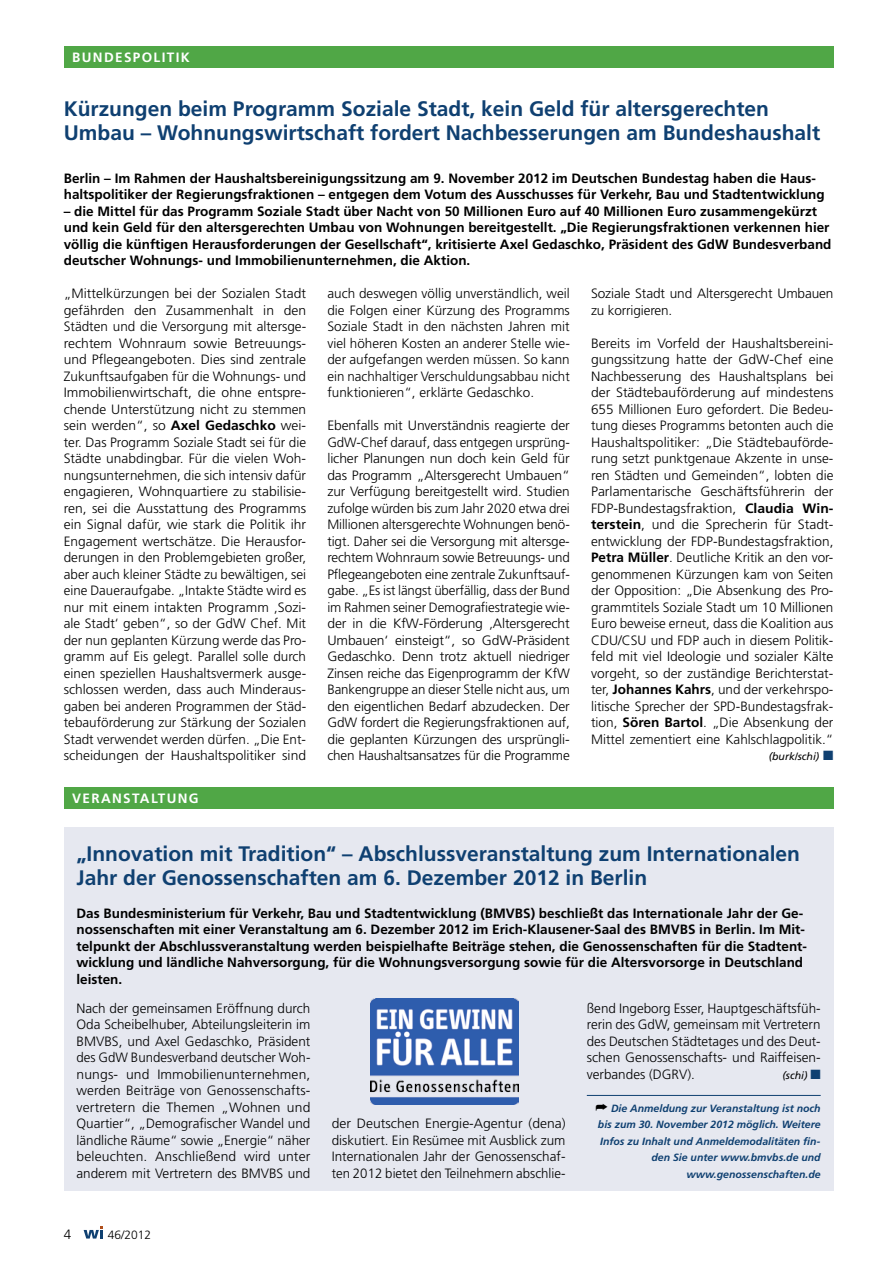
<style>
.page{position:relative;width:893px;height:1263px;background:#fff}
.page>*{position:absolute;margin:0;border:0;box-sizing:border-box;transform-origin:0 0}
.t1{font:700 21px/24px "Frutiger";color:#0f4071}
.t2{font:300 13.5px/16.5px "Frutiger";color:#000;text-align:justify}
.t3{font:700 13.5px/16.5px "Frutiger";color:#000}
.t4{font:700 13.5px "Frutiger";letter-spacing:.1em;color:#fff}
.t5{font:300 12px "Frutiger";color:#000}
.t6{font:italic 700 10.5px/16.5px "Frutiger";color:#0f4071;text-align:right}
.t7{font:italic 10.5px "Frutiger";color:#000}
.s1{font-weight:700}
.s2{color:#0f4071}
.s3{color:#000}
</style>
<div class="page">
<div style="left:64px;top:828px;width:769px;height:363px;background:#e6e8f0"></div>
<svg style="left:84px;top:1226px;width:19px;height:12px"></svg>
<div style="left:64px;top:46px;width:769px;height:21px;background:#50a746"></div>
<div style="left:64px;top:787px;width:769px;height:21px;background:#50a746"></div>
<hr style="left:587px;top:1095px;width:234px;height:1px;background:#0f4071">
<img style="left:370px;top:998px;width:149px;height:106px">
<p class="t4" style="left:72px;top:49px;width:11px">bundesp</p>
<p class="t4" style="left:142px;top:49px;width:42px">olitik</p>
<h1 class="t1" style="left:64px;top:97px;width:758px">Kürzungen beim Programm Soziale Stadt, kein Geld für altersgerechten<br>Umbau – Wohnungswirtschaft fordert Nachbesserungen am Bundeshaushalt</h1>
<p class="t3" style="left:64px;top:170px;width:762px">Berlin – Im Rahmen der Haushaltsbereinigungssitzung am 9. November 2012 im Deutschen Bundestag haben die Haus&shy;haltspolitiker der Regierungsfraktionen – entgegen dem Votum des Ausschusses für Verkehr, Bau und Stadtentwicklung</p>
<p class="t3" style="left:64px;top:203px;width:769px">– die Mittel für das Programm Soziale Stadt über Nacht von 50 Millionen Euro auf 40 Millionen Euro zusammengekürzt und kein Geld für den altersgerechten Umbau von Wohnungen bereitgestellt. „Die Regierungsfraktionen verkennen hier völlig die künftigen Herausforderungen der Gesellschaft“, kritisierte Axel Gedaschko, Präsident des GdW Bundesverband deutscher Wohnungs- und Immobilienunternehmen, die Aktion.</p>
<p class="t2" style="left:64px;top:286px;width:244px">„Mittelkürzungen bei der Sozialen Stadt gefährden den Zusammenhalt in den Städten und die Versorgung mit altersge&shy;rechtem Wohnraum sowie Betreuungs&shy;und Pflegeangeboten. Dies sind zentrale Zukunftsaufgaben für die Wohnungs- und Immobilienwirtschaft, die ohne entspre&shy;chende Unterstützung nicht zu stemmen sein werden“, so <span class="s1">Axel Gedaschko</span> wei&shy;ter. Das Programm Soziale Stadt sei für die Städte unabdingbar. Für die vielen Woh&shy;nungsunternehmen, die sich intensiv dafür engagieren, Wohnquartiere zu stabilisie&shy;ren, sei die Ausstattung des Programms ein Signal dafür, wie stark die Politik ihr Engagement wertschätze. Die Herausfor&shy;derungen in den Problemgebieten großer, aber auch kleiner Städte zu bewältigen, sei eine Daueraufgabe. „Intakte Städte wird es nur mit einem intakten Programm ‚Sozi&shy;ale Stadt‘ geben“, so der GdW Chef. Mit der nun geplanten Kürzung werde das Pro&shy;gramm auf Eis gelegt. Parallel solle durch einen speziellen Haushaltsvermerk ausge&shy;schlossen werden, dass auch Minderaus&shy;gaben bei anderen Programmen der Städ&shy;tebauförderung zur Stärkung der Sozialen Stadt verwendet werden dürfen. „Die Ent&shy;scheidungen der Haushaltspolitiker sind</p>
<p class="t2" style="left:327px;top:286px;width:244px">auch deswegen völlig unverständlich, weil die Folgen einer Kürzung des Programms Soziale Stadt in den nächsten Jahren mit viel höheren Kosten an anderer Stelle wie&shy;der aufgefangen werden müssen. So kann ein nachhaltiger Verschuldungsabbau nicht funktionieren“, erklärte Gedaschko.</p>
<p class="t2" style="left:591px;top:286px;width:244px">Soziale Stadt und Altersgerecht Umbauen zu korrigieren.</p>
<p class="t2" style="left:591px;top:335px;width:244px">Bereits im Vorfeld der Haushaltsbereini&shy;gungssitzung hatte der GdW-Chef eine Nachbesserung des Haushaltsplans bei der Städtebauförderung auf mindestens 655 Millionen Euro gefordert. Die Bedeu&shy;tung dieses Programms betonten auch die Haushaltspolitiker: „Die Städtebauförde&shy;rung setzt punktgenaue Akzente in unse&shy;ren Städten und Gemeinden“, lobten die Parlamentarische Geschäftsführerin der FDP-Bundestagsfraktion, <span class="s1">Claudia Win&shy;terstein</span>, und die Sprecherin für Stadt&shy;entwicklung der FDP-Bundestagsfraktion, <span class="s1">Petra Müller</span>. Deutliche Kritik an den vor&shy;genommenen Kürzungen kam von Seiten der Opposition: „Die Absenkung des Pro&shy;grammtitels Soziale Stadt um 10 Millionen Euro beweise erneut, dass die Koalition aus CDU/CSU und FDP auch in diesem Politik&shy;feld mit viel Ideologie und sozialer Kälte vorgeht, so der zuständige Berichterstat&shy;ter, <span class="s1">Johannes Kahrs</span>, und der verkehrspo&shy;litische Sprecher der SPD-Bundestagsfrak&shy;tion, <span class="s1">Sören Bartol</span>. „Die Absenkung der Mittel zementiert eine Kahlschlagpolitik.“</p>
<p class="t7" style="left:769px;top:751px;width:66px">(burk/schi) <span class="s2">■</span></p>
<p class="t2" style="left:327px;top:418px;width:244px">Ebenfalls mit Unverständnis reagierte der GdW-Chef darauf, dass entgegen ursprüng&shy;licher Planungen nun doch kein Geld für das Programm „Altersgerecht Umbauen“ zur Verfügung bereitgestellt wird. Studien zufolge würden bis zum Jahr 2020 etwa drei Millionen altersgerechte Wohnungen benö&shy;tigt. Daher sei die Versorgung mit altersge&shy;rechtem Wohnraum sowie Betreuungs- und Pflegeangeboten eine zentrale Zukunftsauf&shy;gabe. „Es ist längst überfällig, dass der Bund im Rahmen seiner Demografiestrategie wie&shy;der in die KfW-Förderung ‚Altersgerecht Umbauen‘ einsteigt“, so GdW-Präsident Gedaschko. Denn trotz aktuell niedriger Zinsen reiche das Eigenprogramm der KfW Bankengruppe an dieser Stelle nicht aus, um den eigentlichen Bedarf abzudecken. Der GdW fordert die Regierungsfraktionen auf, die geplanten Kürzungen des ursprüngli&shy;chen Haushaltsansatzes für die Programme</p>
<p class="t4" style="left:72px;top:790px;width:11px">verans</p>
<p class="t4" style="left:132px;top:790px;width:46px">ta ltung</p>
<h1 class="t1" style="left:77px;top:841px;width:725px">„Innovation mit Tradition“ – Abschlussveranstaltung zum Internationalen<br>Jahr der Genossenschaften am 6. Dezember 2012 in Berlin</h1>
<p class="t3" style="left:77px;top:905px;width:732px">Das Bundesministerium für Verkehr, Bau und Stadtentwicklung (BMVBS) beschließt das Internationale Jahr der Ge&shy;nossenschaften mit einer Veranstaltung am 6. Dezember 2012 im Erich-Klausener-Saal des BMVBS in Berlin. Im Mit&shy;telpunkt der Abschlussveranstaltung werden beispielhafte Beiträge stehen, die Genossenschaften für die Stadtent&shy;wicklung und ländliche Nahversorgung, für die Wohnungsversorgung sowie für die Altersvorsorge in Deutschland leisten.</p>
<p class="t2" style="left:77px;top:1000px;width:235px">Nach der gemeinsamen Eröffnung durch Oda Scheibelhuber, Abteilungsleiterin im BMVBS, und Axel Gedaschko, Präsident des GdW Bundesverband deutscher Woh&shy;nungs- und Immobilienunternehmen, werden Beiträge von Genossenschafts&shy;vertretern die Themen „Wohnen und Quartier“, „Demografischer Wandel und ländliche Räume“ sowie „Energie“ näher beleuchten. Anschließend wird unter anderem mit Vertretern des BMVBS und</p>
<p class="t2" style="left:587px;top:1000px;width:235px">ßend Ingeborg Esser, Hauptgeschäftsfüh&shy;rerin des GdW, gemeinsam mit Vertretern des Deutschen Städtetages und des Deut&shy;schen Genossenschafts- und Raiffeisen&shy;verbandes (DGRV).</p>
<p class="t7" style="left:782px;top:1069px;width:40px">(schi) <span class="s2">■</span></p>
<p class="t6" style="left:596px;top:1100px;width:227px"><span class="s3">➦</span> Die Anmeldung zur Veranstaltung ist noch bis zum 30. November 2012 möglich. Weitere Infos zu Inhalt und Anmeldemodalitäten fin&shy;den Sie unter www.bmvbs.de und www.genossenschaften.de</p>
<p class="t2" style="left:332px;top:1116px;width:235px">der Deutschen Energie-Agentur (dena) diskutiert. Ein Resümee mit Ausblick zum Internationalen Jahr der Genossenschaf&shy;ten 2012 bietet den Teilnehmern abschlie-</p>
<p class="t2" style="left:64px;top:1226px;width:9px">4</p>
<p class="t5" style="left:108px;top:1227px;width:45px">46/2012</p>
</div>
